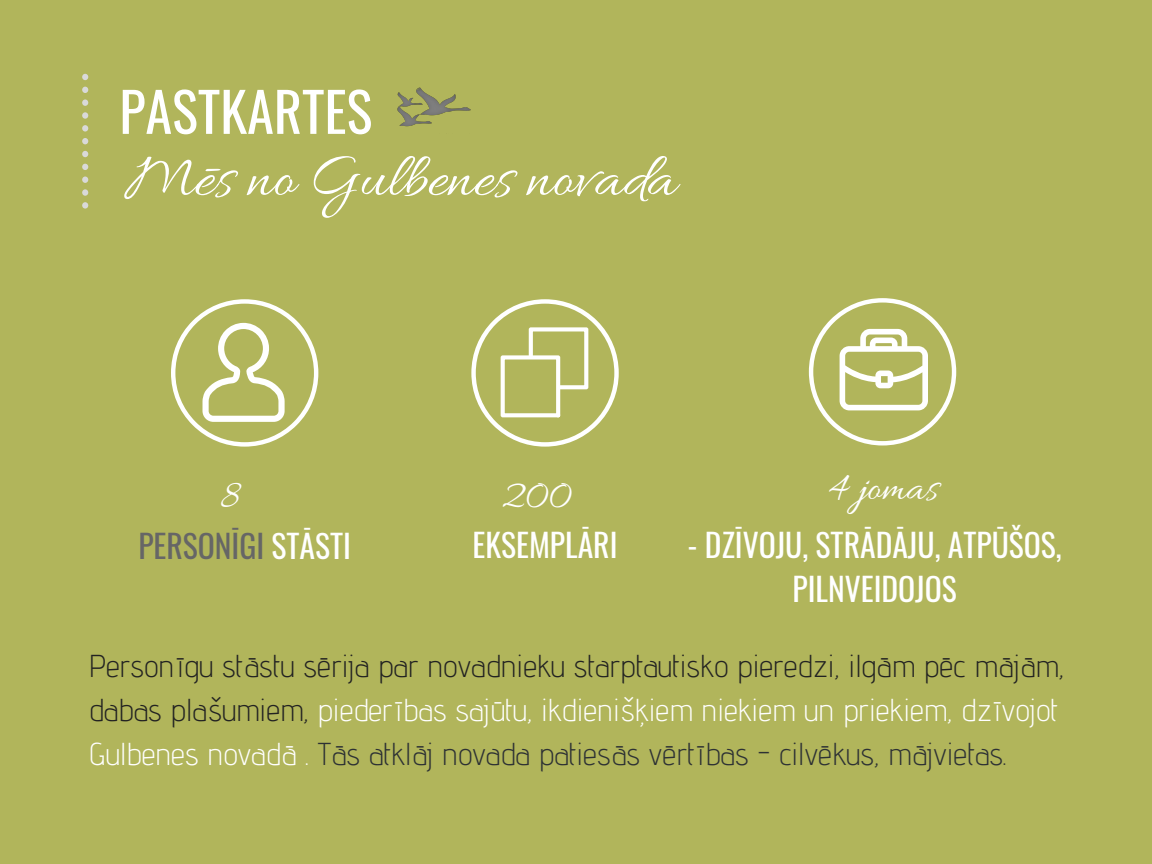
<style>
.page{position:relative;width:1152px;height:864px;background:#b1b55b}
.page>*{position:absolute;margin:0;border:0;box-sizing:border-box;transform-origin:0 0}
.t1{font:63.45px "Allura";color:#fff}
.t2{font:54.3px "Oswald";color:#fff}
.t3{font:42.3px "Allura";color:#fff}
.t4{font:300 31.65px/43.8px "Advent Pro";color:#222}
.t5{font:31.65px/43.8px "Oswald";color:#fff;text-align:center}
.t6{font:31.65px "Oswald";color:#666}
.s1{color:#fff}
.s2{color:#2d3134}
</style>
<div class="page">
<svg style="left:82px;top:138px;width:6px;height:6px"></svg>
<div style="left:82px;top:125px;width:6px;height:7px;background:#d9d9d9;border-radius:50%"></div>
<svg style="left:82px;top:151px;width:6px;height:6px"></svg>
<div style="left:82px;top:99px;width:6px;height:7px;background:#d9d9d9;border-radius:50%"></div>
<svg style="left:82px;top:202px;width:6px;height:7px"></svg>
<svg style="left:82px;top:87px;width:6px;height:6px"></svg>
<div style="left:82px;top:189px;width:6px;height:7px;background:#d9d9d9;border-radius:50%"></div>
<svg style="left:82px;top:177px;width:6px;height:6px"></svg>
<svg style="left:82px;top:164px;width:6px;height:6px"></svg>
<div style="left:82px;top:112px;width:6px;height:7px;background:#d9d9d9;border-radius:50%"></div>
<svg style="left:82px;top:74px;width:6px;height:6px"></svg>
<svg style="left:171px;top:299px;width:147px;height:148px"></svg>
<svg style="left:471px;top:299px;width:148px;height:148px"></svg>
<svg style="left:809px;top:298px;width:147px;height:148px"></svg>
<img style="left:397px;top:88px;width:74px;height:39px">
<h2 class="t2" style="left:119px;top:69px;width:254px">PASTKARTES</h2>
<h1 class="t1" style="left:125px;top:143px;width:553px">Mēs no Gulbenes novada</h1>
<h3 class="t3" style="left:829px;top:465px;width:111px">4 jomas</h3>
<h3 class="t3" style="left:220px;top:472px;width:22px">8</h3>
<p class="t6" style="left:138px;top:521px;width:214px">PERSONĪGI <span class="s1">STĀSTI</span></p>
<p class="t5" style="left:688px;top:522px;width:376px">- DZĪVOJU, STRĀDĀJU, ATPŪŠOS,<br>PILNVEIDOJOS</p>
<h3 class="t3" style="left:501px;top:472px;width:73px">200</h3>
<p class="t5" style="left:473px;top:522px;width:146px">EKSEMPLĀRI</p>
<p class="t4" style="left:89px;top:644px;width:977px">Personīgu stāstu sērija par novadnieku starptautisko pieredzi, ilgām pēc mājām, dabas plašumiem, <span class="s1">piederības sajūtu, ikdienišķiem niekiem un priekiem, dzīvojot<br>Gulbenes novadā .</span> <span class="s2">Tās atklāj novada patiesās vērtības - cilvēkus, mājvietas.</span></p>
</div>
